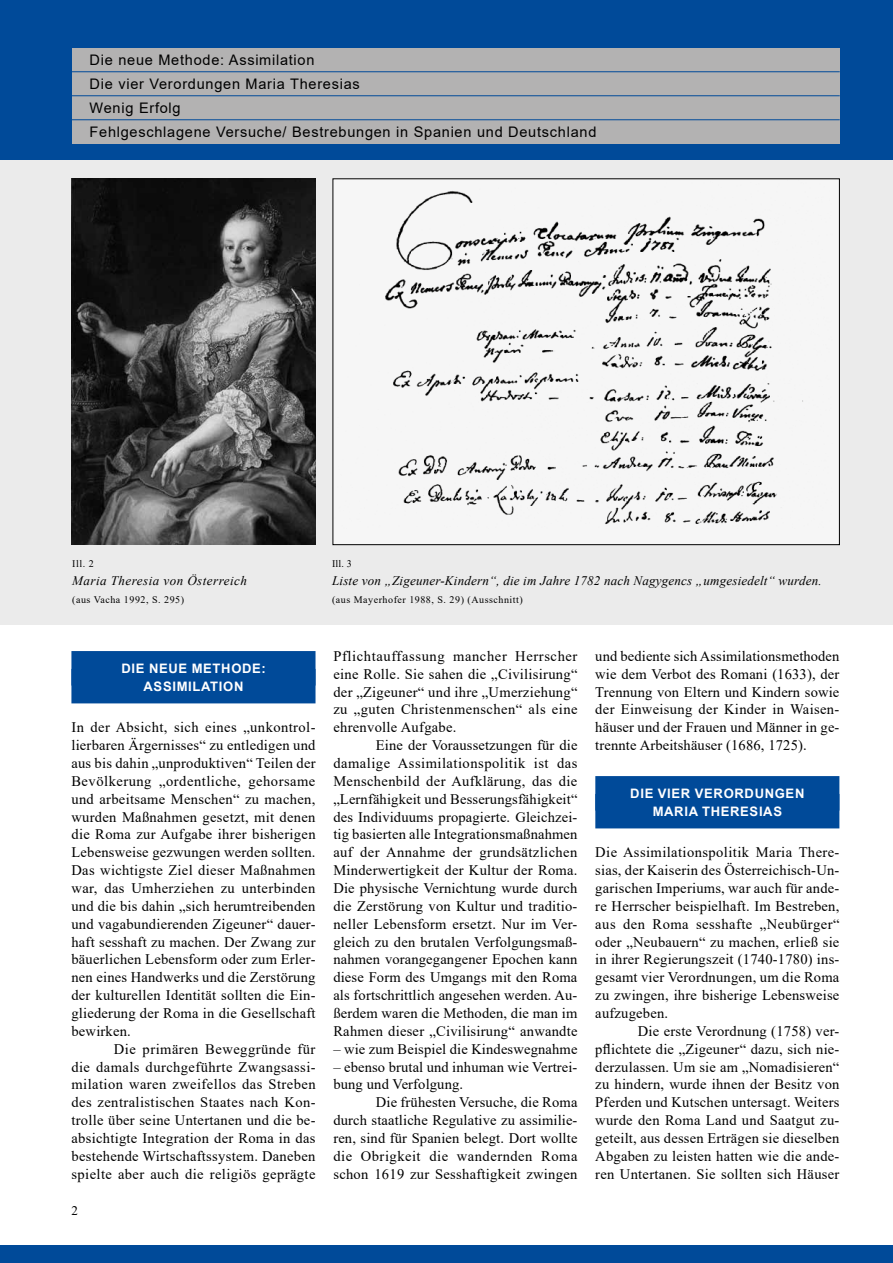
<style>
.page{position:relative;width:893px;height:1263px;background:#fff}
.page>*{position:absolute;margin:0;border:0;box-sizing:border-box;transform-origin:0 0}
.t1{font:14.55px/17.9px "Times New Roman";letter-spacing:.015em;color:#000;text-align:justify}
.t2{font:14.55px/24px "Arial";letter-spacing:.05em;color:#000}
.t3{font:italic 13.05px "Times New Roman";letter-spacing:.015em;color:#000}
.t4{font:700 13.05px/17.9px "Arial";letter-spacing:.05em;color:#fff;text-align:center}
.t5{font:italic 13.05px "Times New Roman";letter-spacing:.035em;color:#000}
.t6{font:13.05px "Times New Roman";color:#000}
.t7{font:10.05px "Times New Roman";letter-spacing:.05em;color:#000}
</style>
<div class="page">
<div style="left:0;top:0;width:893px;height:161px;background:#004a99"></div>
<div style="left:0;top:161px;width:893px;height:464px;background:#ebebeb"></div>
<img style="left:72px;top:179px;width:244px;height:366px">
<div style="left:0;top:1245px;width:893px;height:18px;background:#004a99"></div>
<div style="left:72px;top:48px;width:768px;height:95px;background:#b3b2b2"></div>
<hr style="left:72px;top:71px;width:768px;height:1px;background:#004a99">
<hr style="left:72px;top:95px;width:768px;height:1px;background:#004a99">
<hr style="left:72px;top:119px;width:768px;height:1px;background:#004a99">
<img style="left:335px;top:181px;width:502px;height:362px">
<div style="left:71px;top:651px;width:244px;height:34px;background:#004a99"></div>
<div style="left:71px;top:669px;width:244px;height:34px;background:#004a99"></div>
<div style="left:595px;top:776px;width:244px;height:34px;background:#004a99"></div>
<div style="left:595px;top:794px;width:244px;height:34px;background:#004a99"></div>
<p class="t2" style="left:90px;top:48px;width:508px">Die neue Methode: Assimilation<br>Die vier Verordungen Maria Theresias<br>Wenig Erfolg<br>Fehlgeschlagene Versuche/ Bestrebungen in Spanien und Deutschland</p>
<p class="t7" style="left:72px;top:557px;width:23px">Ill. 2</p>
<p class="t5" style="left:72px;top:571px;width:176px">Maria Theresia von Österreich</p>
<p class="t7" style="left:72px;top:592px;width:113px">(aus Vacha 1992, S. 295)</p>
<p class="t7" style="left:332px;top:557px;width:21px">Ill. 3</p>
<p class="t3" style="left:332px;top:571px;width:491px">Liste von „Zigeuner-Kindern“, die im Jahre 1782 nach Nagygencs „umgesiedelt“ wurden.</p>
<p class="t7" style="left:332px;top:592px;width:192px">(aus Mayerhofer 1988, S. 29) (Ausschnitt)</p>
<p class="t4" style="left:121px;top:659px;width:146px">DIE NEUE METHODE:<br>ASSIMILATION</p>
<p class="t1" style="left:71px;top:718px;width:246px">In der Absicht, sich eines „unkontrol&shy;lierbaren Ärgernisses“ zu entledigen und aus bis dahin „unproduktiven“ Teilen der Bevölkerung „ordentliche, gehorsame und arbeitsame Menschen“ zu machen, wurden Maßnahmen gesetzt, mit denen die Roma zur Aufgabe ihrer bisherigen Lebensweise gezwungen werden sollten.<br>Das wichtigste Ziel dieser Maßnahmen war, das Umherziehen zu unterbinden und die bis dahin „sich herumtreibenden und vagabundierenden Zigeuner“ dauer&shy;haft sesshaft zu machen. Der Zwang zur bäuerlichen Lebensform oder zum Erler&shy;nen eines Handwerks und die Zerstörung der kulturellen Identität sollten die Ein&shy;gliederung der Roma in die Gesellschaft bewirken.</p>
<p class="t1" style="left:71px;top:1039px;width:246px;text-indent:43px">Die primären Beweggründe für die damals durchgeführte Zwangsassi&shy;milation waren zweifellos das Streben des zentralistischen Staates nach Kon&shy;trolle über seine Untertanen und die be&shy;absichtigte Integration der Roma in das bestehende Wirtschaftssystem. Daneben spielte aber auch die religiös geprägte</p>
<p class="t6" style="left:71px;top:1201px;width:8px">2</p>
<p class="t1" style="left:333px;top:646px;width:246px">Pflichtauffassung mancher Herrscher eine Rolle. Sie sahen die „Civilisirung“ der „Zigeuner“ und ihre „Umerziehung“ zu „guten Christenmenschen“ als eine ehrenvolle Aufgabe.</p>
<p class="t1" style="left:333px;top:736px;width:246px;text-indent:43px">Eine der Voraussetzungen für die damalige Assimilationspolitik ist das Menschenbild der Aufklärung, das die „Lernfähigkeit und Besserungsfähigkeit“ des Individuums propagierte. Gleichzei&shy;tig basierten alle Integrationsmaßnahmen auf der Annahme der grundsätzlichen Minderwertigkeit der Kultur der Roma.<br>Die physische Vernichtung wurde durch die Zerstörung von Kultur und traditio&shy;neller Lebensform ersetzt. Nur im Ver&shy;gleich zu den brutalen Verfolgungsmaß&shy;nahmen vorangegangener Epochen kann diese Form des Umgangs mit den Roma als fortschrittlich angesehen werden. Au&shy;ßerdem waren die Methoden, die man im Rahmen dieser „Civilisirung“ anwandte</p>
<p class="t1" style="left:333px;top:1039px;width:246px">– wie zum Beispiel die Kindeswegnahme</p>
<p class="t1" style="left:333px;top:1057px;width:246px">– ebenso brutal und inhuman wie Vertrei&shy;bung und Verfolgung.</p>
<p class="t1" style="left:333px;top:1093px;width:246px;text-indent:43px">Die frühesten Versuche, die Roma durch staatliche Regulative zu assimilie&shy;ren, sind für Spanien belegt. Dort wollte die Obrigkeit die wandernden Roma schon 1619 zur Sesshaftigkeit zwingen</p>
<p class="t1" style="left:595px;top:646px;width:246px">und bediente sich Assimilationsmethoden wie dem Verbot des Romani (1633), der Trennung von Eltern und Kindern sowie der Einweisung der Kinder in Waisen&shy;häuser und der Frauen und Männer in ge&shy;trennte Arbeitshäuser (1686, 1725).</p>
<p class="t4" style="left:630px;top:784px;width:176px">DIE VIER VERORDUNGEN<br>MARIA THERESIAS</p>
<p class="t1" style="left:595px;top:843px;width:246px">Die Assimilationspolitik Maria There&shy;sias, der Kaiserin des Österreichisch-Un&shy;garischen Imperiums, war auch für ande&shy;re Herrscher beispielhaft. Im Bestreben, aus den Roma sesshafte „Neubürger“ oder „Neubauern“ zu machen, erließ sie in ihrer Regierungszeit (1740-1780) ins&shy;gesamt vier Verordnungen, um die Roma zu zwingen, ihre bisherige Lebensweise aufzugeben.</p>
<p class="t1" style="left:595px;top:1022px;width:246px;text-indent:43px">Die erste Verordnung (1758) ver&shy;pflichtete die „Zigeuner“ dazu, sich nie&shy;derzulassen. Um sie am „Nomadisieren“ zu hindern, wurde ihnen der Besitz von Pferden und Kutschen untersagt. Weiters wurde den Roma Land und Saatgut zu&shy;geteilt, aus dessen Erträgen sie dieselben Abgaben zu leisten hatten wie die ande&shy;ren Untertanen. Sie sollten sich Häuser</p>
</div>
